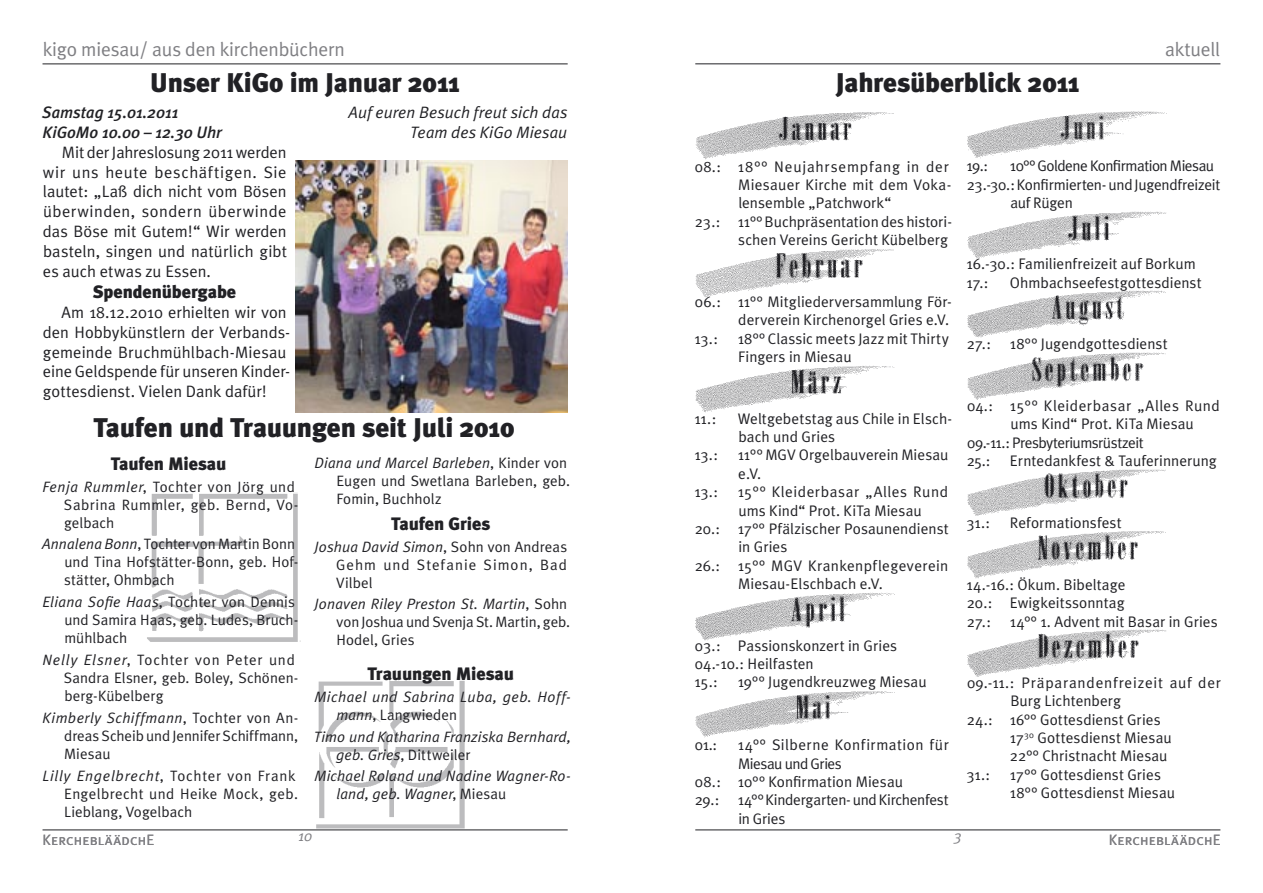
<style>
.page{position:relative;width:1263px;height:893px;background:#fff}
.page>*{position:absolute;margin:0;border:0;box-sizing:border-box;transform-origin:0 0}
.t1{font:900 27px "Meta Plus";letter-spacing:-.01em;color:#212125}
.t2{font:19.5px "Meta Plus Normal";letter-spacing:-.01em;color:#7f7f83}
.t3{font:900 18px "Meta Plus";letter-spacing:-.005em;color:#212125}
.t4{font:16.5px/19.8px "Meta Plus Normal";letter-spacing:.005em;color:#212125;text-align:justify}
.t5{font:italic 16.5px/19.8px "Meta Plus Normal";letter-spacing:.01em;color:#212125;text-align:right}
.t6{font:italic 500 16.5px/19.8px "Meta Plus";color:#212125}
.t7{font:15.3px/18.3px "Meta Plus Normal";letter-spacing:.005em;color:#212125}
.t8{font:15.3px "Meta Plus Normal";letter-spacing:-.02em;color:#212125}
.t9{font:15.3px "Meta Plus Normal";letter-spacing:-.035em;color:#212125}
.t10{font:15.3px "Meta Plus Normal";letter-spacing:.05em;color:#212125}
.t11{font:15.3px "Meta Plus Normal";letter-spacing:.025em;color:#212125}
.t12{font:15.3px "Meta Plus Normal";letter-spacing:.035em;color:#212125}
.t13{font:15px/18px "Meta Plus Normal";letter-spacing:.01em;color:#212125}
.t14{font:italic 15px/18px "Meta Plus Normal";letter-spacing:.015em;color:#212125}
.t15{font:15px/18px "Meta Plus Normal";letter-spacing:-.01em;color:#212125}
.t16{font:15px/18px "Meta Plus Normal";letter-spacing:.03em;color:#212125}
.t17{font:15px "Meta Plus Normal Caps";letter-spacing:.015em;color:#7f7f83}
.t18{font:italic 15px "Meta Plus Normal";color:#7f7f83}
.s1{font-style:italic}
.s2{font-style:normal}
</style>
<div class="page">
<img style="left:318px;top:682px;width:152px;height:148px">
<img style="left:148px;top:495px;width:153px;height:147px">
<hr style="left:43px;top:830px;width:525px;height:1px;background:#212125">
<hr style="left:695px;top:830px;width:525px;height:1px;background:#212125">
<hr style="left:695px;top:64px;width:525px;height:1px;background:#212125">
<hr style="left:43px;top:64px;width:525px;height:1px;background:#212125">
<img style="left:695px;top:112px;width:199px;height:48px">
<img style="left:695px;top:249px;width:199px;height:48px">
<img style="left:695px;top:365px;width:199px;height:47px">
<img style="left:695px;top:592px;width:199px;height:48px">
<img style="left:695px;top:691px;width:198px;height:47px">
<img style="left:967px;top:112px;width:198px;height:46px">
<img style="left:967px;top:211px;width:199px;height:47px">
<img style="left:967px;top:291px;width:199px;height:47px">
<img style="left:967px;top:352px;width:199px;height:47px">
<img style="left:967px;top:469px;width:199px;height:47px">
<img style="left:967px;top:531px;width:199px;height:47px">
<img style="left:967px;top:630px;width:199px;height:46px">
<img style="left:296px;top:161px;width:272px;height:251px">
<p class="t2" style="left:43px;top:38px;width:303px">kigo miesau/ aus den kirchenbüchern</p>
<p class="t2" style="left:1165px;top:38px;width:56px">aktuell</p>
<h1 class="t1" style="left:836px;top:67px;width:245px">Jahresüberblick 2011</h1>
<h1 class="t1" style="left:150px;top:67px;width:311px">Unser KiGo im Januar 2011</h1>
<p class="t6" style="left:42px;top:102px;width:181px">Samstag 15.01.2011<br>KiGoMo 10.00 – 12.30 Uhr</p>
<p class="t4" style="left:43px;top:142px;width:246px;text-indent:19px">Mit der Jahreslosung 2011 werden wir uns heute beschäftigen. Sie lautet: „Laß dich nicht vom Bösen überwinden, sondern überwinde das Böse mit Gutem!“ Wir werden basteln, singen und natürlich gibt es auch etwas zu Essen.</p>
<p class="t3" style="left:93px;top:281px;width:145px">Spendenübergabe</p>
<p class="t4" style="left:43px;top:302px;width:249px;text-align:left;text-indent:19px">Am 18.12.2010 erhielten wir von den Hobbykünstlern der Verbands&shy;gemeinde Bruchmühlbach-Miesau eine Geldspende für unseren Kinder&shy;gottesdienst. Vielen Dank dafür!</p>
<p class="t5" style="left:348px;top:102px;width:220px">Auf euren Besuch freut sich das<br>Team des KiGo Miesau</p>
<p class="t7" style="left:966px;top:157px;width:23px">19.:</p>
<p class="t9" style="left:1010px;top:157px;width:206px">10°° Goldene Konfirmation Miesau</p>
<p class="t8" style="left:967px;top:176px;width:255px">23.-30.: Konfirmierten- und Jugendfreizeit</p>
<p class="t8" style="left:1010px;top:194px;width:64px">auf Rügen</p>
<p class="t10" style="left:695px;top:158px;width:255px">08.: 18°° Neujahrsempfang in der</p>
<p class="t7" style="left:738px;top:175px;width:215px">Miesauer Kirche mit dem Voka-</p>
<p class="t7" style="left:738px;top:194px;width:155px">lensemble „Patchwork“</p>
<p class="t7" style="left:695px;top:212px;width:259px">23.: 11°° Buchpräsentation des histori-</p>
<p class="t7" style="left:738px;top:231px;width:211px">schen Vereins Gericht Kübelberg</p>
<p class="t7" style="left:966px;top:255px;width:231px">16.-30.: Familienfreizeit auf Borkum<br>17.:</p>
<p class="t7" style="left:1010px;top:273px;width:193px">Ohmbachseefestgottesdienst</p>
<p class="t7" style="left:695px;top:292px;width:258px">06.: 11°° Mitgliederversammlung För-</p>
<p class="t7" style="left:738px;top:311px;width:212px">derverein Kirchenorgel Gries e.V.</p>
<p class="t7" style="left:694px;top:329px;width:25px">13.:</p>
<p class="t7" style="left:738px;top:329px;width:213px">18°° Classic meets Jazz mit Thirty<br>Fingers in Miesau</p>
<p class="t7" style="left:967px;top:335px;width:202px">27.: 18°° Jugendgottesdienst</p>
<p class="t12" style="left:967px;top:397px;width:254px">04.: 15°° Kleiderbasar „Alles Rund</p>
<p class="t7" style="left:1010px;top:415px;width:185px">ums Kind“ Prot. KiTa Miesau</p>
<p class="t9" style="left:967px;top:433px;width:178px">09.-11.: Presbyteriumsrüstzeit</p>
<p class="t7" style="left:967px;top:451px;width:25px">25.:</p>
<p class="t7" style="left:1010px;top:451px;width:208px">Erntedankfest &amp; Tauferinnerung</p>
<p class="t7" style="left:694px;top:409px;width:23px">11.:</p>
<p class="t7" style="left:738px;top:409px;width:216px">Weltgebetstag aus Chile in Elsch&shy;bach und Gries</p>
<p class="t7" style="left:694px;top:446px;width:25px">13.:</p>
<p class="t7" style="left:738px;top:446px;width:212px">11°° MGV Orgelbauverein Miesau e.V.</p>
<p class="t7" style="left:694px;top:483px;width:25px">13.:</p>
<p class="t12" style="left:738px;top:483px;width:212px">15°° Kleiderbasar „Alles Rund</p>
<p class="t7" style="left:738px;top:501px;width:185px">ums Kind“ Prot. KiTa Miesau</p>
<p class="t7" style="left:695px;top:519px;width:256px">20.: 17°° Pfälzischer Posaunendienst</p>
<p class="t7" style="left:738px;top:538px;width:51px">in Gries</p>
<p class="t11" style="left:695px;top:556px;width:255px">26.: 15°° MGV Krankenpflegeverein</p>
<p class="t7" style="left:738px;top:574px;width:146px">Miesau-Elschbach e.V.</p>
<h1 class="t1" style="left:93px;top:412px;width:423px">Taufen und Trauungen seit Juli 2010</h1>
<p class="t3" style="left:111px;top:453px;width:117px">Taufen Miesau</p>
<p class="t16" style="left:64px;top:477px;width:236px;text-indent:-21px"><span class="s1">Fenja Rummler</span>, Tochter von Jörg und<br>Sabrina Rummler, geb. Bernd, Vo&shy;gelbach</p>
<p class="t13" style="left:64px;top:535px;width:236px;text-indent:-22px"><span class="s1">Annalena Bonn</span>, Tochter von Martin Bonn und Tina Hofstätter-Bonn, geb. Hof&shy;stätter, Ohmbach</p>
<p class="t13" style="left:64px;top:593px;width:236px;text-indent:-22px"><span class="s1">Eliana Sofie Haas</span>, Tochter von Dennis und Samira Haas, geb. Ludes, Bruch&shy;mühlbach</p>
<p class="t13" style="left:64px;top:651px;width:236px;text-indent:-21px"><span class="s1">Nelly Elsner</span>, Tochter von Peter und<br>Sandra Elsner, geb. Boley, Schönen&shy;berg-Kübelberg</p>
<p class="t13" style="left:64px;top:708px;width:236px;text-align:justify;text-indent:-22px"><span class="s1">Kimberly Schiffmann</span>, Tochter von An&shy;dreas Scheib und Jennifer Schiffmann, Miesau</p>
<p class="t13" style="left:64px;top:766px;width:235px;text-indent:-22px"><span class="s1">Lilly Engelbrecht</span>, Tochter von Frank<br>Engelbrecht und Heike Mock, geb.<br>Lieblang, Vogelbach</p>
<p class="t13" style="left:336px;top:454px;width:235px;text-indent:-22px"><span class="s1">Diana und Marcel Barleben</span>, Kinder von<br>Eugen und Swetlana Barleben, geb.<br>Fomin, Buchholz</p>
<p class="t3" style="left:391px;top:513px;width:101px">Taufen Gries</p>
<p class="t13" style="left:336px;top:537px;width:233px;text-align:justify;text-indent:-21px"><span class="s1">Joshua David Simon</span>, Sohn von Andreas Gehm und Stefanie Simon, Bad Vilbel</p>
<p class="t15" style="left:336px;top:595px;width:235px;text-indent:-22px"><span class="s1">Jonaven Riley Preston St. Martin</span>, Sohn von Joshua und Svenja St. Martin, geb.<br>Hodel, Gries</p>
<p class="t3" style="left:367px;top:663px;width:148px">Trauungen Miesau</p>
<p class="t14" style="left:336px;top:687px;width:236px;text-indent:-22px">Michael und Sabrina Luba, geb. Hoff&shy;mann<span class="s2">, Langwieden</span></p>
<p class="t14" style="left:336px;top:727px;width:237px;text-indent:-22px">Timo und Katharina Franziska Bernhard, geb. Gries<span class="s2">, Dittweiler</span></p>
<p class="t14" style="left:336px;top:767px;width:236px;text-indent:-22px">Michael Roland und Nadine Wagner-Ro&shy;land, geb. Wagner<span class="s2">, Miesau</span></p>
<p class="t7" style="left:966px;top:513px;width:25px">31.:</p>
<p class="t7" style="left:1010px;top:513px;width:113px">Reformationsfest</p>
<p class="t7" style="left:966px;top:575px;width:253px">14.-16.: Ökum. Bibeltage<br>20.: Ewigkeitssonntag<br>27.: 14°° 1. Advent mit Basar in Gries</p>
<p class="t7" style="left:694px;top:636px;width:204px">03.: Passionskonzert in Gries<br>04.-10.: Heilfasten<br>15.:</p>
<p class="t7" style="left:738px;top:673px;width:190px">19°° Jugendkreuzweg Miesau</p>
<p class="t10" style="left:967px;top:674px;width:255px">09.-11.: Präparandenfreizeit auf der</p>
<p class="t7" style="left:1010px;top:692px;width:112px">Burg Lichtenberg</p>
<p class="t7" style="left:967px;top:710px;width:195px">24.: 16°° Gottesdienst Gries</p>
<p class="t7" style="left:1010px;top:728px;width:163px">17<sup>30</sup> Gottesdienst Miesau</p>
<p class="t7" style="left:1010px;top:747px;width:159px">22°° Christnacht Miesau</p>
<p class="t7" style="left:966px;top:765px;width:25px">31.:</p>
<p class="t7" style="left:1010px;top:765px;width:167px">17°° Gottesdienst Gries<br>18°° Gottesdienst Miesau</p>
<p class="t7" style="left:695px;top:736px;width:24px">01.:</p>
<p class="t11" style="left:738px;top:736px;width:212px">14°° Silberne Konfirmation für</p>
<p class="t9" style="left:738px;top:754px;width:105px">Miesau und Gries</p>
<p class="t7" style="left:695px;top:772px;width:210px">08.: 10°° Konfirmation Miesau</p>
<p class="t8" style="left:695px;top:791px;width:255px">29.: 14°° Kindergarten- und Kirchenfest</p>
<p class="t7" style="left:738px;top:809px;width:48px">in Gries</p>
<p class="t18" style="left:298px;top:827px;width:16px">10</p>
<p class="t18" style="left:954px;top:827px;width:10px">3</p>
<p class="t17" style="left:43px;top:831px;width:113px">KerchebläädchE</p>
<p class="t17" style="left:1109px;top:831px;width:113px">KerchebläädchE</p>
</div>
